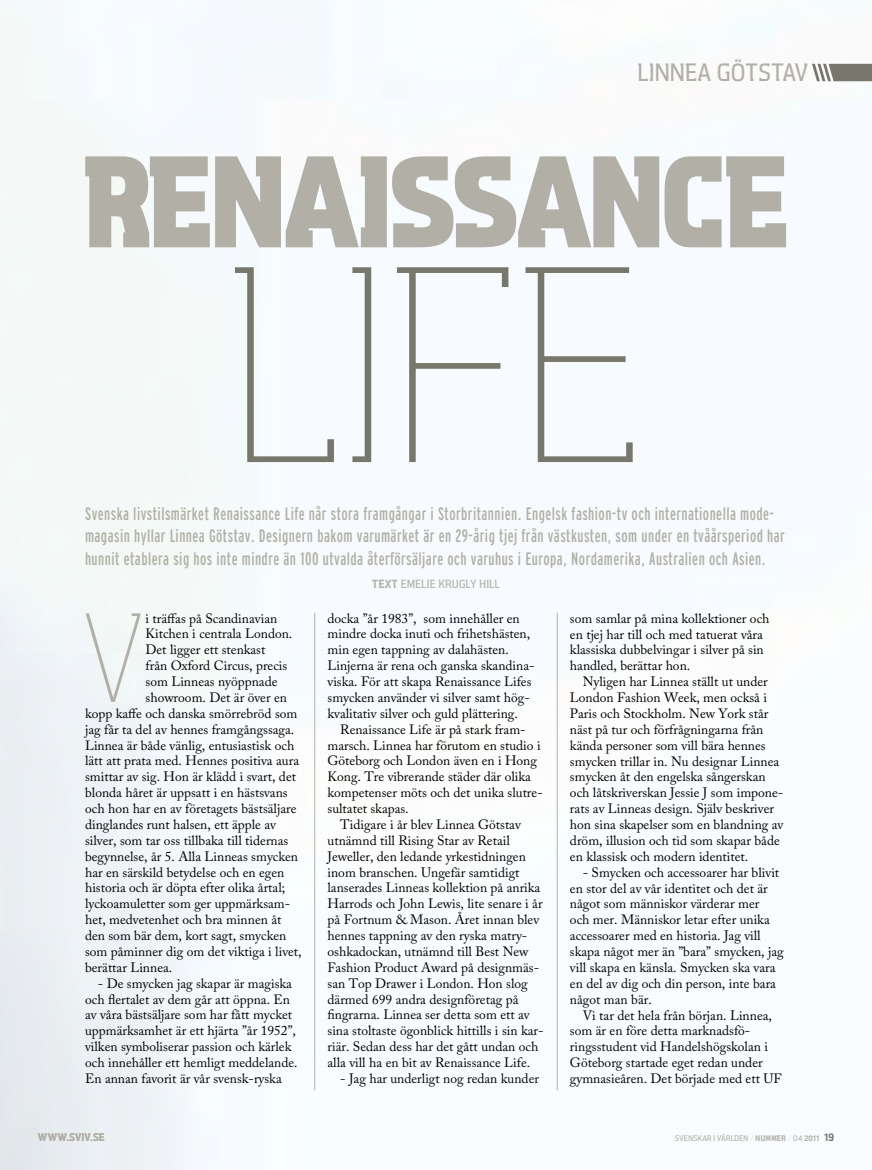
<style>
.page{position:relative;width:872px;height:1170px;background:#fff}
.page>*{position:absolute;margin:0;border:0;box-sizing:border-box;transform-origin:0 0}
.t1{font:300 285px "Aquarius";color:#77776b}
.t2{font:800 133.05px "Aquarius";letter-spacing:-.015em;color:#b2b0a6}
.t3{font:300 129.6px "Aquarius";color:#b2b0a6}
.t4{font:500 25.5px "Aquarius";letter-spacing:.025em;color:#b2b0a6}
.t5{font:extra-condensed 18px/22.5px "Interstate";letter-spacing:.025em;color:#b2b0a6}
.t6{font:13.5px/15.9px "Adobe Caslon Pro";color:#000}
.t7{font:500 12px "Aquarius";letter-spacing:.045em;color:#b2b0a6}
.t8{font:700 11.25px "Aquarius";letter-spacing:.055em;color:#b2b0a6}
.t9{font:500 8.25px "Aquarius";letter-spacing:.055em;color:#b2b0a6}
.s1{font-weight:700}
.s2{font-weight:300}
.s3{font-weight:700;font-size:11.25px;color:#77776b}
</style>
<div class="page">
<svg style="left:812px;top:64px;width:60px;height:17px"></svg>
<hr style="left:314px;top:612px;width:1px;height:478px;background:#b2b0a6">
<hr style="left:557px;top:612px;width:1px;height:478px;background:#b2b0a6">
<p class="t4" style="left:638px;top:59px;width:172px">LINNEA GÖTSTAV</p>
<p class="t2" style="left:84px;top:130px;width:707px">RENAISSANCE</p>
<p class="t1" style="left:228px;top:210px;width:418px">LIFE</p>
<p class="t5" style="left:85px;top:502px;width:701px">Svenska livstilsmärket Renaissance Life når stora framgångar i Storbritannien. Engelsk fashion-tv och internationella mode&shy;magasin hyllar Linnea Götstav. Designern bakom varumärket är en 29-årig tjej från västkusten, som under en tvåårsperiod har hunnit etablera sig hos inte mindre än 100 utvalda återförsäljare och varuhus i Europa, Nordamerika, Australien och Asien.</p>
<p class="t3" style="left:85px;top:587px;width:62px">V</p>
<p class="t6" style="left:146px;top:610px;width:133px">i träffas på Scandinavian</p>
<p class="t6" style="left:146px;top:625px;width:148px">Kitchen i centrala London.</p>
<p class="t6" style="left:146px;top:641px;width:121px">Det ligger ett stenkast</p>
<p class="t6" style="left:146px;top:657px;width:143px">från Oxford Circus, precis</p>
<p class="t6" style="left:146px;top:673px;width:133px">som Linneas nyöppnade</p>
<p class="t6" style="left:146px;top:689px;width:143px">showroom. Det är över en</p>
<p class="t6" style="left:85px;top:705px;width:214px">kopp kaffe och danska smörrebröd som</p>
<p class="t6" style="left:85px;top:721px;width:211px">jag får ta del av hennes framgångssaga.</p>
<p class="t6" style="left:85px;top:736px;width:211px">Linnea är både vänlig, entusiastisk och</p>
<p class="t6" style="left:85px;top:752px;width:216px">lätt att prata med. Hennes positiva aura</p>
<p class="t6" style="left:85px;top:768px;width:212px">smittar av sig. Hon är klädd i svart, det</p>
<p class="t6" style="left:85px;top:784px;width:204px">blonda håret är uppsatt i en hästsvans</p>
<p class="t6" style="left:85px;top:800px;width:213px">och hon har en av företagets bästsäljare</p>
<p class="t6" style="left:85px;top:816px;width:192px">dinglandes runt halsen, ett äpple av</p>
<p class="t6" style="left:85px;top:832px;width:205px">silver, som tar oss tillbaka till tidernas</p>
<p class="t6" style="left:85px;top:848px;width:214px">begynnelse, år 5. Alla Linneas smycken</p>
<p class="t6" style="left:85px;top:863px;width:201px">har en särskild betydelse och en egen</p>
<p class="t6" style="left:85px;top:879px;width:202px">historia och är döpta efter olika årtal;</p>
<p class="t6" style="left:85px;top:895px;width:207px">lyckoamuletter som ger uppmärksam-</p>
<p class="t6" style="left:85px;top:911px;width:198px">het, medvetenhet och bra minnen åt</p>
<p class="t6" style="left:85px;top:927px;width:203px">den som bär dem, kort sagt, smycken</p>
<p class="t6" style="left:85px;top:943px;width:218px">som påminner dig om det viktiga i livet,</p>
<p class="t6" style="left:85px;top:959px;width:89px">berättar Linnea.</p>
<p class="t6" style="left:85px;top:974px;width:214px;text-indent:13px">- De smycken jag skapar är magiska och flertalet av dem går att öppna. En av våra bästsäljare som har fått mycket uppmärksamhet är ett hjärta ”år 1952”, vilken symboliserar passion och kärlek och innehåller ett hemligt meddelande.<br>En annan favorit är vår svensk-ryska</p>
<p class="t7" style="left:372px;top:577px;width:129px"><span class="s1">TEXT</span> EMELIE KRUGLY HILL</p>
<p class="t6" style="left:327px;top:610px;width:194px">docka ”år 1983”, som innehåller en</p>
<p class="t6" style="left:327px;top:625px;width:204px">mindre docka inuti och frihetshästen,</p>
<p class="t6" style="left:327px;top:641px;width:183px">min egen tappning av dalahästen.</p>
<p class="t6" style="left:327px;top:657px;width:208px">Linjerna är rena och ganska skandina-</p>
<p class="t6" style="left:327px;top:673px;width:205px">viska. För att skapa Renaissance Lifes</p>
<p class="t6" style="left:327px;top:689px;width:204px">smycken använder vi silver samt hög-</p>
<p class="t6" style="left:327px;top:705px;width:192px">kvalitativ silver och guld plättering.</p>
<p class="t6" style="left:340px;top:721px;width:187px">Renaissance Life är på stark fram-</p>
<p class="t6" style="left:327px;top:736px;width:215px">marsch. Linnea har förutom en studio i</p>
<p class="t6" style="left:327px;top:752px;width:211px">Göteborg och London även en i Hong</p>
<p class="t6" style="left:327px;top:768px;width:205px">Kong. Tre vibrerande städer där olika</p>
<p class="t6" style="left:327px;top:784px;width:217px">kompetenser möts och det unika slutre-</p>
<p class="t6" style="left:327px;top:800px;width:83px">sultatet skapas.</p>
<p class="t6" style="left:340px;top:816px;width:182px">Tidigare i år blev Linnea Götstav</p>
<p class="t6" style="left:327px;top:832px;width:184px">utnämnd till Rising Star av Retail</p>
<p class="t6" style="left:327px;top:848px;width:200px">Jeweller, den ledande yrkestidningen</p>
<p class="t6" style="left:327px;top:863px;width:193px">inom branschen. Ungefär samtidigt</p>
<p class="t6" style="left:327px;top:879px;width:214px">lanserades Linneas kollektion på anrika</p>
<p class="t6" style="left:327px;top:895px;width:217px">Harrods och John Lewis, lite senare i år</p>
<p class="t6" style="left:327px;top:911px;width:213px">på Fortnum &amp; Mason. Året innan blev</p>
<p class="t6" style="left:327px;top:927px;width:201px">hennes tappning av den ryska matry-</p>
<p class="t6" style="left:327px;top:943px;width:202px">oshkadockan, utnämnd till Best New</p>
<p class="t6" style="left:327px;top:959px;width:213px">Fashion Product Award på designmäs-</p>
<p class="t6" style="left:327px;top:974px;width:202px">san Top Drawer i London. Hon slog</p>
<p class="t6" style="left:327px;top:990px;width:192px">därmed 699 andra designföretag på</p>
<p class="t6" style="left:327px;top:1006px;width:204px">fingrarna. Linnea ser detta som ett av</p>
<p class="t6" style="left:327px;top:1022px;width:217px">sina stoltaste ögonblick hittills i sin kar-</p>
<p class="t6" style="left:327px;top:1038px;width:212px">riär. Sedan dess har det gått undan och</p>
<p class="t6" style="left:327px;top:1054px;width:204px">alla vill ha en bit av Renaissance Life.</p>
<p class="t6" style="left:340px;top:1070px;width:200px">- Jag har underligt nog redan kunder</p>
<p class="t6" style="left:570px;top:610px;width:201px">som samlar på mina kollektioner och</p>
<p class="t6" style="left:570px;top:626px;width:194px">en tjej har till och med tatuerat våra</p>
<p class="t6" style="left:570px;top:641px;width:195px">klassiska dubbelvingar i silver på sin</p>
<p class="t6" style="left:570px;top:657px;width:122px">handled, berättar hon.</p>
<p class="t6" style="left:583px;top:673px;width:187px">Nyligen har Linnea ställt ut under</p>
<p class="t6" style="left:570px;top:689px;width:199px">London Fashion Week, men också i</p>
<p class="t6" style="left:570px;top:705px;width:200px">Paris och Stockholm. New York står</p>
<p class="t6" style="left:570px;top:721px;width:195px">näst på tur och förfrågningarna från</p>
<p class="t6" style="left:570px;top:737px;width:197px">kända personer som vill bära hennes</p>
<p class="t6" style="left:570px;top:752px;width:211px">smycken trillar in. Nu designar Linnea</p>
<p class="t6" style="left:570px;top:768px;width:197px">smycken åt den engelska sångerskan</p>
<p class="t6" style="left:570px;top:784px;width:215px">och låtskriverskan Jessie J som impone-</p>
<p class="t6" style="left:570px;top:800px;width:206px">rats av Linneas design. Själv beskriver</p>
<p class="t6" style="left:570px;top:816px;width:215px">hon sina skapelser som en blandning av</p>
<p class="t6" style="left:570px;top:832px;width:211px">dröm, illusion och tid som skapar både</p>
<p class="t6" style="left:570px;top:848px;width:180px">en klassisk och modern identitet.</p>
<p class="t6" style="left:583px;top:864px;width:198px">- Smycken och accessoarer har blivit</p>
<p class="t6" style="left:570px;top:879px;width:199px">en stor del av vår identitet och det är</p>
<p class="t6" style="left:570px;top:895px;width:191px">något som människor värderar mer</p>
<p class="t6" style="left:570px;top:911px;width:201px">och mer. Människor letar efter unika</p>
<p class="t6" style="left:570px;top:927px;width:192px">accessoarer med en historia. Jag vill</p>
<p class="t6" style="left:570px;top:943px;width:215px">skapa något mer än ”bara” smycken, jag</p>
<p class="t6" style="left:570px;top:959px;width:207px">vill skapa en känsla. Smycken ska vara</p>
<p class="t6" style="left:570px;top:975px;width:207px">en del av dig och din person, inte bara</p>
<p class="t6" style="left:570px;top:990px;width:83px">något man bär.</p>
<p class="t6" style="left:583px;top:1006px;width:191px">Vi tar det hela från början. Linnea,</p>
<p class="t6" style="left:570px;top:1022px;width:182px">som är en före detta marknadsfö-</p>
<p class="t6" style="left:570px;top:1038px;width:200px">ringsstudent vid Handelshögskolan i</p>
<p class="t6" style="left:570px;top:1054px;width:194px">Göteborg startade eget redan under</p>
<p class="t6" style="left:570px;top:1070px;width:213px">gymnasieåren. Det började med ett UF</p>
<p class="t8" style="left:38px;top:1131px;width:68px">WWW.SVIV.SE</p>
<p class="t9" style="left:675px;top:1133px;width:6px">SVENS</p>
<p class="t9" style="left:698px;top:1133px;width:138px">KAR I VÄRLDEN <span class="s2">/</span> <span class="s1">NUMMER</span> <span class="s2">/</span> 04 <span class="s1">2011</span> <span class="s3">19</span></p>
</div>
